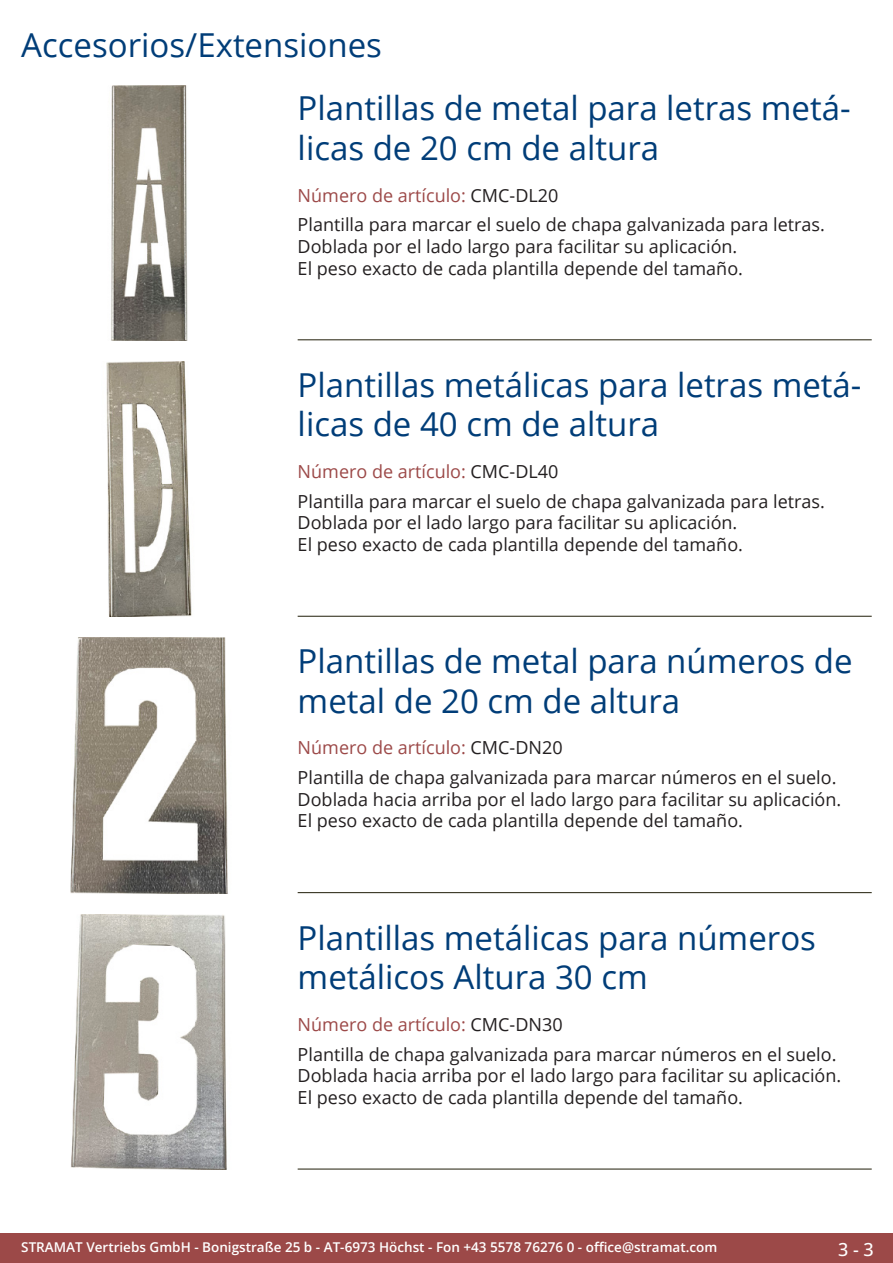
<style>
.page{position:relative;width:893px;height:1263px;background:#fff}
.page>*{position:absolute;margin:0;border:0;box-sizing:border-box;transform-origin:0 0}
.Produkttitel{font:33px/39.6px "Open Sans";color:#003d78}
.RastTitel{font:33px "Open Sans";color:#003d78}
.Beschreibung_Text{font:18px/21.6px "Open Sans";color:#231f20}
.TechDaten_Überschrif{font:18px "Open Sans";color:#9c4948}
.t1{font:500 18px "Open Sans";color:#fff}
.t2{font:600 13.5px "Open Sans";color:#fff}
.s1{color:#231f20}
</style>
<div class="page">
<div style="left:0;top:1233px;width:893px;height:30px;background:#9c4948"></div>
<hr style="left:298px;top:340px;width:574px;height:1px;background:#201d08">
<hr style="left:298px;top:616px;width:574px;height:1px;background:#201d08">
<hr style="left:298px;top:892px;width:574px;height:1px;background:#201d08">
<hr style="left:298px;top:1169px;width:574px;height:1px;background:#201d08">
<img style="left:111px;top:85px;width:77px;height:255px">
<img style="left:106px;top:361px;width:86px;height:256px">
<img style="left:70px;top:638px;width:158px;height:255px">
<img style="left:71px;top:914px;width:156px;height:255px">
<p class="RastTitel" style="left:21px;top:22px;width:362px">Accesorios/Extensiones</p>
<p class="Produkttitel" style="left:298px;top:88px;width:552px">Plantillas de metal para letras metá&shy;licas de 20 cm de altura</p>
<p class="TechDaten_Überschrif" style="left:298px;top:183px;width:262px">Número de artículo: <span class="s1">CMC-DL20</span></p>
<p class="Beschreibung_Text" style="left:298px;top:214px;width:529px">Plantilla para marcar el suelo de chapa galvanizada para letras.<br>Doblada por el lado largo para facilitar su aplicación.<br>El peso exacto de cada plantilla depende del tamaño.</p>
<p class="Produkttitel" style="left:298px;top:364px;width:563px">Plantillas metálicas para letras metá&shy;licas de 40 cm de altura</p>
<p class="TechDaten_Überschrif" style="left:298px;top:459px;width:262px">Número de artículo: <span class="s1">CMC-DL40</span></p>
<p class="Beschreibung_Text" style="left:298px;top:490px;width:529px">Plantilla para marcar el suelo de chapa galvanizada para letras.<br>Doblada por el lado largo para facilitar su aplicación.<br>El peso exacto de cada plantilla depende del tamaño.</p>
<p class="Produkttitel" style="left:298px;top:640px;width:556px">Plantillas de metal para números de metal de 20 cm de altura</p>
<p class="TechDaten_Überschrif" style="left:298px;top:735px;width:266px">Número de artículo: <span class="s1">CMC-DN20</span></p>
<p class="Beschreibung_Text" style="left:298px;top:766px;width:545px">Plantilla de chapa galvanizada para marcar números en el suelo.<br>Doblada hacia arriba por el lado largo para facilitar su aplicación.<br>El peso exacto de cada plantilla depende del tamaño.</p>
<p class="Produkttitel" style="left:298px;top:917px;width:520px">Plantillas metálicas para números metálicos Altura 30 cm</p>
<p class="TechDaten_Überschrif" style="left:298px;top:1012px;width:266px">Número de artículo: <span class="s1">CMC-DN30</span></p>
<p class="Beschreibung_Text" style="left:298px;top:1043px;width:545px">Plantilla de chapa galvanizada para marcar números en el suelo.<br>Doblada hacia arriba por el lado largo para facilitar su aplicación.<br>El peso exacto de cada plantilla depende del tamaño.</p>
<p class="t2" style="left:21px;top:1238px;width:698px">STRAMAT Vertriebs GmbH - Bonigstraße 25 b - AT-6973 Höchst - Fon +43 5578 76276 0 - office@stramat.com</p>
<p class="t1" style="left:838px;top:1237px;width:37px">3 - 3</p>
</div>
